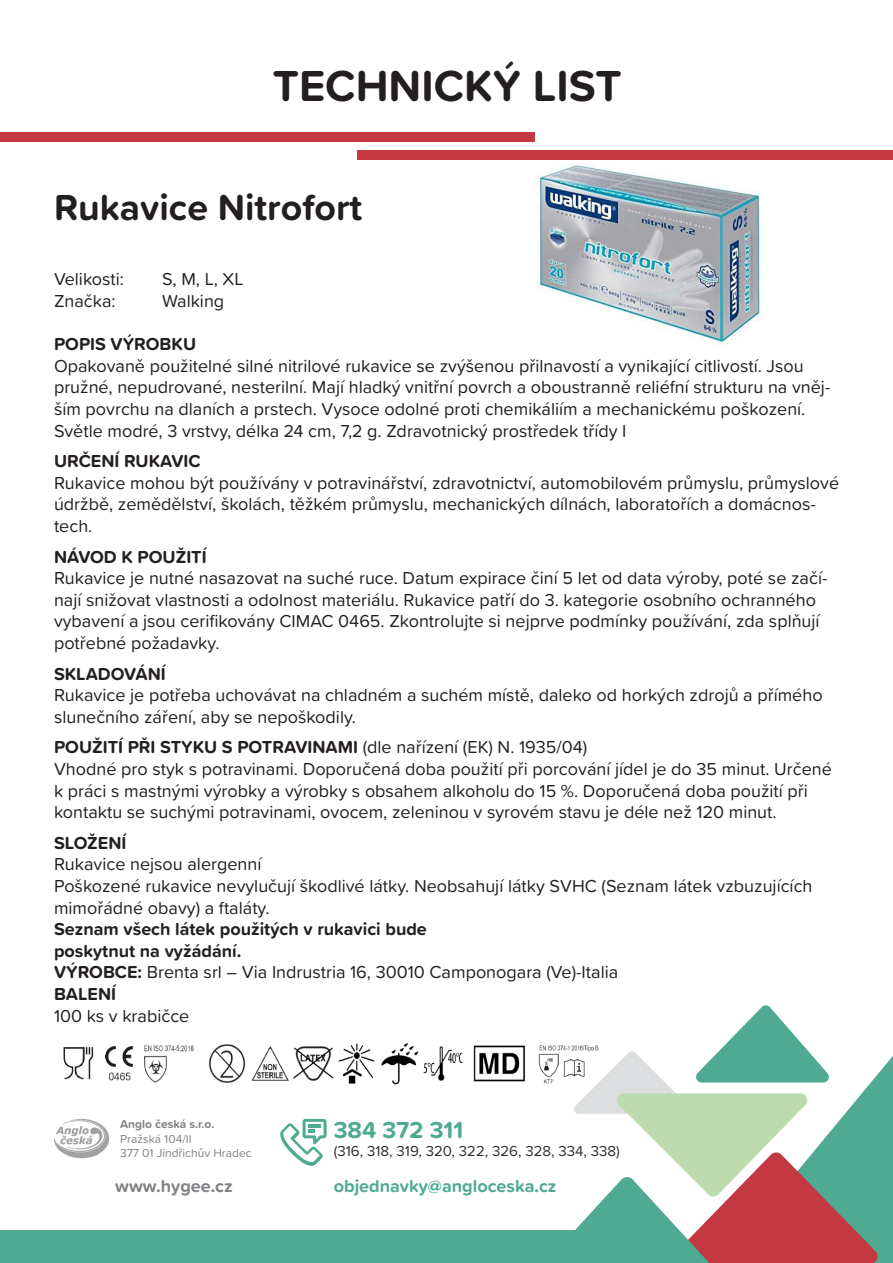
<style>
.page{position:relative;width:893px;height:1263px;background:#fff}
.page>*{position:absolute;margin:0;border:0;box-sizing:border-box;transform-origin:0 0}
.t1{font:700 45px "Proxima Soft";color:#231f20}
.t2{font:700 37.5px "Proxima Soft";color:#231f20}
.t3{font:700 24px "Proxima Soft";color:#4faa91}
.t4{font:18px/21.6px "Proxima Soft";color:#231f20}
.t5{font:700 18px "Proxima Soft";color:#231f20}
.t6{font:700 18px "Proxima Soft";color:#4faa91}
.t7{font:700 18px "Proxima Soft";color:#808285}
.t8{font:15px "Proxima Soft";color:#312f30}
.t9{font:12px "Proxima Soft";color:#808285}
.t10{font:700 12px "Proxima Soft";color:#808285}
.s1{font-weight:400}
.s2{font-weight:700}
</style>
<div class="page">
<div style="left:0;top:133px;width:534px;height:9px;background:#c33841"></div>
<div style="left:357px;top:150px;width:536px;height:9px;background:#c33841"></div>
<img style="left:537px;top:163px;width:224px;height:185px">
<img style="left:63px;top:1043px;width:488px;height:42px">
<svg style="left:551px;top:1005px;width:342px;height:258px"></svg>
<div style="left:0;top:1231px;width:637px;height:32px;background:#4faa91"></div>
<img style="left:54px;top:1119px;width:56px;height:39px">
<svg style="left:280px;top:1119px;width:47px;height:47px"></svg>
<p class="t1" style="left:273px;top:52px;width:350px">TECHNICKÝ LIST</p>
<p class="t2" style="left:54px;top:179px;width:310px">Rukavice Nitrofort</p>
<p class="t4" style="left:54px;top:268px;width:71px">Velikosti:</p>
<p class="t4" style="left:162px;top:268px;width:83px">S, M, L, XL</p>
<p class="t4" style="left:54px;top:289px;width:63px">Značka:</p>
<p class="t4" style="left:162px;top:289px;width:64px">Walking</p>
<p class="t5" style="left:54px;top:330px;width:144px">POPIS VÝROBKU</p>
<p class="t4" style="left:54px;top:354px;width:778px">Opakovaně použitelné silné nitrilové rukavice se zvýšenou přilnavostí a vynikající citlivostí. Jsou pružné, nepudrované, nesterilní. Mají hladký vnitřní povrch a oboustranně reliéfní strukturu na vněj&shy;ším povrchu na dlaních a prstech. Vysoce odolné proti chemikáliím a mechanickému poškození.</p>
<p class="t4" style="left:54px;top:419px;width:574px">Světle modré, 3 vrstvy, délka 24 cm, 7,2 g. Zdravotnický prostředek třídy I</p>
<p class="t5" style="left:54px;top:447px;width:148px">URČENÍ RUKAVIC</p>
<p class="t4" style="left:54px;top:471px;width:787px">Rukavice mohou být používány v potravinářství, zdravotnictví, automobilovém průmyslu, průmyslové údržbě, zemědělství, školách, těžkém průmyslu, mechanických dílnách, laboratořích a domácnos&shy;tech.</p>
<p class="t5" style="left:54px;top:543px;width:154px">NÁVOD K POUŽITÍ</p>
<p class="t4" style="left:54px;top:566px;width:775px">Rukavice je nutné nasazovat na suché ruce. Datum expirace činí 5 let od data výroby, poté se začí&shy;nají snižovat vlastnosti a odolnost materiálu. Rukavice patří do 3. kategorie osobního ochranného vybavení a jsou cerifikovány CIMAC 0465. Zkontrolujte si nejprve podmínky používání, zda splňují potřebné požadavky.</p>
<p class="t5" style="left:54px;top:660px;width:113px">SKLADOVÁNÍ</p>
<p class="t4" style="left:54px;top:683px;width:770px">Rukavice je potřeba uchovávat na chladném a suchém místě, daleko od horkých zdrojů a přímého slunečního záření, aby se nepoškodily.</p>
<p class="t5" style="left:54px;top:734px;width:535px">POUŽITÍ PŘI STYKU S POTRAVINAMI <span class="s1">(dle nařízení (EK) N. 1935/04)</span></p>
<p class="t4" style="left:54px;top:757px;width:779px">Vhodné pro styk s potravinami. Doporučená doba použití při porcování jídel je do 35 minut. Určené k práci s mastnými výrobky a výrobky s obsahem alkoholu do 15 %. Doporučená doba použití při kontaktu se suchými potravinami, ovocem, zeleninou v syrovém stavu je déle než 120 minut.</p>
<p class="t5" style="left:54px;top:829px;width:74px">SLOŽENÍ</p>
<p class="t4" style="left:54px;top:853px;width:209px">Rukavice nejsou alergenní</p>
<p class="t4" style="left:54px;top:874px;width:760px">Poškozené rukavice nevylučují škodlivé látky. Neobsahují látky SVHC (Seznam látek vzbuzujících mimořádné obavy) a ftaláty.</p>
<p class="t5" style="left:54px;top:915px;width:374px">Seznam všech látek použitých v rukavici bude</p>
<p class="t5" style="left:54px;top:937px;width:189px">poskytnut na vyžádání.</p>
<p class="t4" style="left:54px;top:961px;width:566px"><span class="s2">VÝROBCE:</span> Brenta srl – Via Indrustria 16, 30010 Camponogara (Ve)-Italia</p>
<p class="t5" style="left:54px;top:980px;width:64px">BALENÍ</p>
<p class="t4" style="left:54px;top:1004px;width:137px">100 ks v krabičce</p>
<p class="t10" style="left:120px;top:1115px;width:96px">Anglo česká s.r.o.</p>
<p class="t9" style="left:120px;top:1130px;width:73px">Pražská 104/II</p>
<p class="t9" style="left:120px;top:1144px;width:133px">377 01 Jindřichův Hradec</p>
<p class="t3" style="left:334px;top:1112px;width:131px">384 372 311</p>
<p class="t8" style="left:334px;top:1139px;width:288px">(316, 318, 319, 320, 322, 326, 328, 334, 338)</p>
<p class="t7" style="left:115px;top:1172px;width:119px">www.hygee.cz</p>
<p class="t6" style="left:334px;top:1172px;width:224px">objednavky@angloceska.cz</p>
</div>
